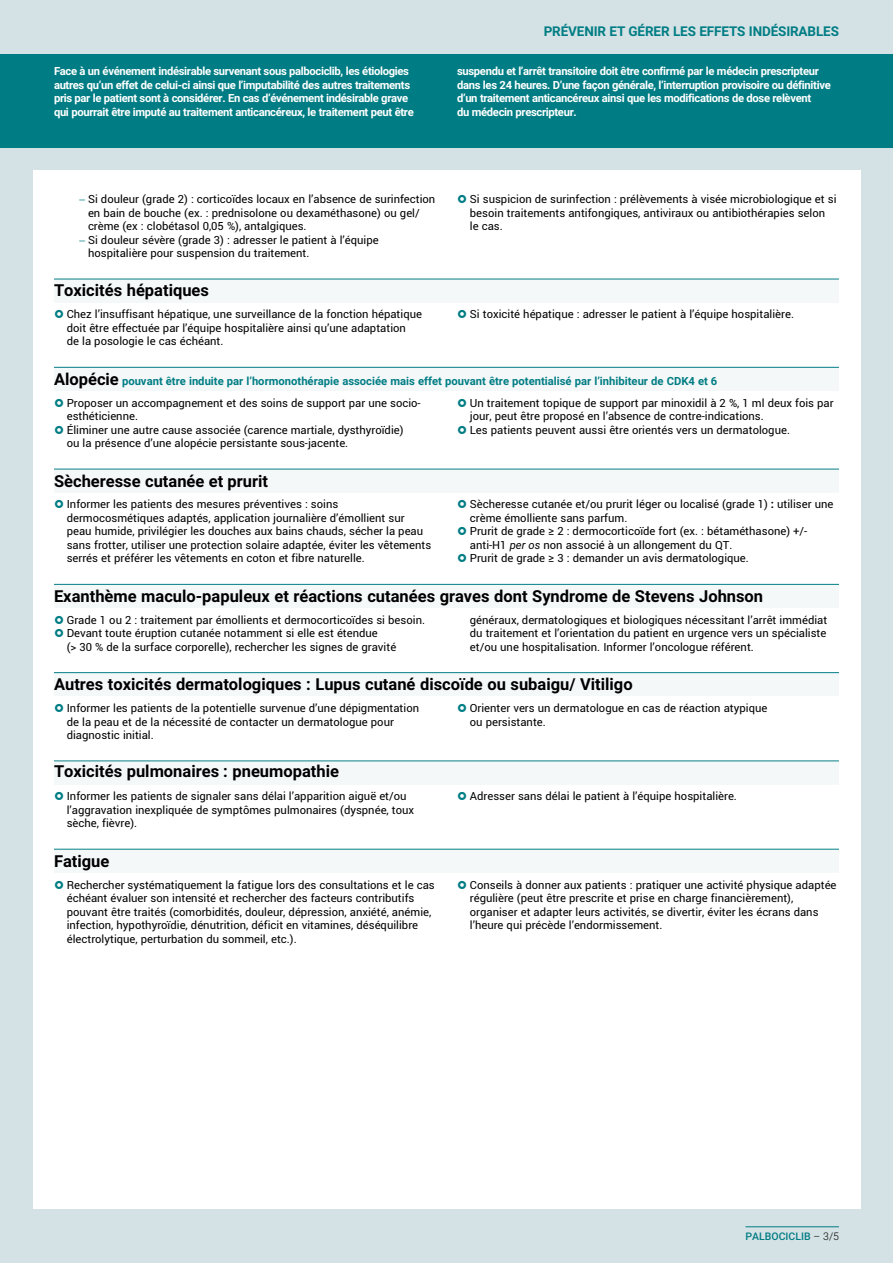
<style>
.page{position:relative;width:893px;height:1263px;background:#d5e2e5}
.page>*{position:absolute;margin:0;border:0;box-sizing:border-box;transform-origin:0 0}
.Maladie_titre{font:700 16.5px "Roboto";color:#000}
.t1{font:700 13.5px "Roboto";letter-spacing:-.01em;color:#007d84}
.t2{font:11.25px/13.5px "Roboto Desk";color:#000}
.Médicament_texte_bla{font:700 11.25px/13.5px "Roboto";letter-spacing:-.03em;color:#fff}
.Maladie_titre-2{font:700 11.25px "Roboto";color:#007d84}
.t3{font:500 10.5px "Roboto";color:#007d84}
.s1{font-family:"Droid Serif";color:#007d84}
.s2{font-size:16.5px;color:#000}
.s3{font-family:"Roboto";font-weight:700}
.s4{font-family:"Roboto Desk Ital";font-style:italic}
.s5{font-weight:300;color:#000}
</style>
<div class="page">
<div style="left:0;top:54px;width:893px;height:94px;background:#007d84"></div>
<hr style="left:745px;top:1226px;width:94px;height:1px;background:#007d84">
<div style="left:33px;top:170px;width:827px;height:1039px;background:#fff"></div>
<div style="left:54px;top:280px;width:785px;height:23px;background:#f5f8f9"></div>
<hr style="left:54px;top:279px;width:785px;height:1px;background:#007d84">
<div style="left:54px;top:368px;width:785px;height:23px;background:#f5f8f9"></div>
<hr style="left:54px;top:367px;width:785px;height:1px;background:#007d84">
<div style="left:54px;top:470px;width:785px;height:23px;background:#f5f8f9"></div>
<hr style="left:54px;top:469px;width:785px;height:1px;background:#007d84">
<div style="left:54px;top:585px;width:785px;height:23px;background:#f5f8f9"></div>
<hr style="left:54px;top:584px;width:785px;height:1px;background:#007d84">
<div style="left:54px;top:673px;width:785px;height:23px;background:#f5f8f9"></div>
<hr style="left:54px;top:672px;width:785px;height:1px;background:#007d84">
<div style="left:54px;top:762px;width:785px;height:22px;background:#f5f8f9"></div>
<hr style="left:54px;top:760px;width:785px;height:1px;background:#007d84">
<div style="left:54px;top:850px;width:785px;height:23px;background:#f5f8f9"></div>
<hr style="left:54px;top:849px;width:785px;height:1px;background:#007d84">
<p class="t1" style="left:544px;top:22px;width:297px">PRÉVENIR ET GÉRER LES EFFETS INDÉSIRABLES</p>
<p class="Médicament_texte_bla" style="left:54px;top:64px;width:361px">Face à un événement indésirable survenant sous palbociclib, les étiologies autres qu’un effet de celui-ci ainsi que l’imputabilité des autres traitements pris par le patient sont à considérer. En cas d’événement indésirable grave qui pourrait être imputé au traitement anticancéreux, le traitement peut être</p>
<p class="Médicament_texte_bla" style="left:457px;top:64px;width:375px">suspendu et l’arrêt transitoire doit être confirmé par le médecin prescripteur dans les 24 heures. D’une façon générale, l’interruption provisoire ou définitive d’un traitement anticancéreux ainsi que les modifications de dose relèvent<br>du médecin prescripteur.</p>
<p class="t2" style="left:88px;top:192px;width:349px;text-indent:-9px"><span class="s1">–</span> Si douleur (grade 2) : corticoïdes locaux en l’absence de surinfection en bain de bouche (ex. : prednisolone ou dexaméthasone) ou gel/ crème (ex : clobétasol 0,05 %), antalgiques.</p>
<p class="t2" style="left:88px;top:232px;width:292px;text-indent:-9px"><span class="s1">–</span> Si douleur sévère (grade 3) : adresser le patient à l’équipe hospitalière pour suspension du traitement.</p>
<p class="t2" style="left:470px;top:192px;width:368px">Si suspicion de surinfection : prélèvements à visée microbiologique et si besoin traitements antifongiques, antiviraux ou antibiothérapies selon le cas.</p>
<p class="Maladie_titre" style="left:54px;top:279px;width:157px">Toxicités hépatiques</p>
<p class="t2" style="left:67px;top:307px;width:357px">Chez l’insuffisant hépatique, une surveillance de la fonction hépatique doit être effectuée par l’équipe hospitalière ainsi qu’une adaptation<br>de la posologie le cas échéant.</p>
<p class="t2" style="left:470px;top:307px;width:326px">Si toxicité hépatique : adresser le patient à l’équipe hospitalière.</p>
<p class="Maladie_titre-2" style="left:54px;top:373px;width:665px"><span class="s2">Alopécie</span> pouvant être induite par l’hormonothérapie associée mais effet pouvant être potentialisé par l’inhibiteur de CDK4 et 6</p>
<p class="t2" style="left:67px;top:395px;width:355px">Proposer un accompagnement et des soins de support par une socio&shy;esthéticienne.</p>
<p class="t2" style="left:67px;top:422px;width:338px">Éliminer une autre cause associée (carence martiale, dysthyroïdie) ou la présence d’une alopécie persistante sous-jacente.</p>
<p class="t2" style="left:470px;top:395px;width:365px">Un traitement topique de support par minoxidil à 2 %, 1 ml deux fois par jour, peut être proposé en l’absence de contre-indications.</p>
<p class="t2" style="left:470px;top:422px;width:322px">Les patients peuvent aussi être orientés vers un dermatologue.</p>
<p class="Maladie_titre" style="left:54px;top:469px;width:216px">Sècheresse cutanée et prurit</p>
<p class="t2" style="left:67px;top:497px;width:366px">Informer les patients des mesures préventives : soins dermocosmétiques adaptés, application journalière d’émollient sur peau humide, privilégier les douches aux bains chauds, sécher la peau sans frotter, utiliser une protection solaire adaptée, éviter les vêtements serrés et préférer les vêtements en coton et fibre naturelle.</p>
<p class="t2" style="left:470px;top:497px;width:365px">Sècheresse cutanée et/ou prurit léger ou localisé (grade 1) <span class="s3">:</span> utiliser une crème émolliente sans parfum.</p>
<p class="t2" style="left:470px;top:524px;width:339px">Prurit de grade ≥ 2 : dermocorticoïde fort (ex. : bétaméthasone) +/- anti-H1 <span class="s4">per os</span> non associé à un allongement du QT.</p>
<p class="t2" style="left:470px;top:551px;width:280px">Prurit de grade ≥ 3 : demander un avis dermatologique.</p>
<p class="Maladie_titre" style="left:54px;top:584px;width:711px">Exanthème maculo-papuleux et réactions cutanées graves dont Syndrome de Stevens Johnson</p>
<p class="t2" style="left:67px;top:613px;width:360px">Grade 1 ou 2 : traitement par émollients et dermocorticoïdes si besoin.</p>
<p class="t2" style="left:67px;top:626px;width:331px">Devant toute éruption cutanée notamment si elle est étendue<br>(&gt; 30 % de la surface corporelle), rechercher les signes de gravité</p>
<p class="t2" style="left:470px;top:613px;width:359px;text-align:justify">généraux, dermatologiques et biologiques nécessitant l’arrêt immédiat du traitement et l’orientation du patient en urgence vers un spécialiste et/ou une hospitalisation. Informer l’oncologue référent.</p>
<p class="Maladie_titre" style="left:54px;top:673px;width:580px">Autres toxicités dermatologiques : Lupus cutané discoïde ou subaigu/ Vitiligo</p>
<p class="t2" style="left:67px;top:701px;width:354px">Informer les patients de la potentielle survenue d’une dépigmentation de la peau et de la nécessité de contacter un dermatologue pour diagnostic initial.</p>
<p class="t2" style="left:470px;top:701px;width:299px">Orienter vers un dermatologue en cas de réaction atypique ou persistante.</p>
<p class="Maladie_titre" style="left:54px;top:760px;width:287px">Toxicités pulmonaires : pneumopathie</p>
<p class="t2" style="left:67px;top:789px;width:349px">Informer les patients de signaler sans délai l’apparition aiguë et/ou l’aggravation inexpliquée de symptômes pulmonaires (dyspnée, toux sèche, fièvre).</p>
<p class="t2" style="left:470px;top:789px;width:269px">Adresser sans délai le patient à l’équipe hospitalière.</p>
<p class="Maladie_titre" style="left:54px;top:849px;width:57px">Fatigue</p>
<p class="t2" style="left:67px;top:877px;width:369px">Rechercher systématiquement la fatigue lors des consultations et le cas échéant évaluer son intensité et rechercher des facteurs contributifs pouvant être traités (comorbidités, douleur, dépression, anxiété, anémie, infection, hypothyroïdie, dénutrition, déficit en vitamines, déséquilibre électrolytique, perturbation du sommeil, etc.).</p>
<p class="t2" style="left:470px;top:877px;width:368px">Conseils à donner aux patients : pratiquer une activité physique adaptée régulière (peut être prescrite et prise en charge financièrement), organiser et adapter leurs activités, se divertir, éviter les écrans dans l’heure qui précède l’endormissement.</p>
<p class="t3" style="left:745px;top:1229px;width:95px">PALBOCICLIB <span class="s5">– 3/5</span></p>
</div>
